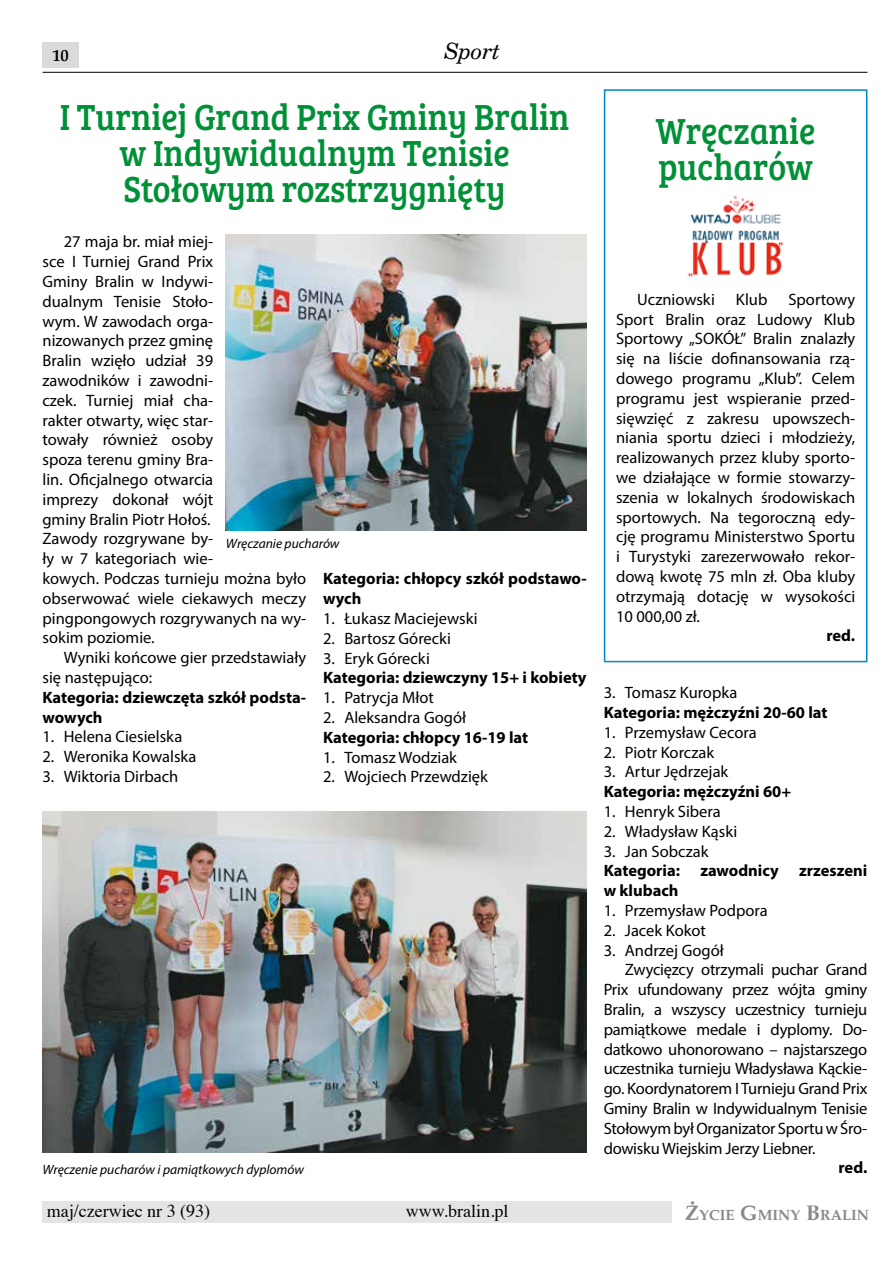
<style>
.page{position:relative;width:893px;height:1263px;background:#fff}
.page>*{position:absolute;margin:0;border:0;box-sizing:border-box;transform-origin:0 0}
.t1{font:37.5px/36px "Bree Serif";color:#009037;text-align:center;scale:.9 1}
.t2{font:italic 22.5px "Cent Schbook EU";color:#000}
.t3{font:18px "Times";color:#000}
.t4{font:16.5px/19.8px "Myriad Pro";color:#000}
.t5{font:700 16.5px/19.8px "Myriad Pro";color:#000}
.t6{font:700 16.5px "Palm Springs";color:#000}
.t7{font:700 14.7px "Palm Springs";color:#87888a}
.t8{font:italic 13.5px "Myriad Pro";color:#000}
.s1{font-size:21px}
</style>
<div class="page">
<div style="left:43px;top:1201px;width:629px;height:21px;background:#e3e4e4"></div>
<div style="left:43px;top:43px;width:36px;height:25px;background:#d9dadb"></div>
<hr style="left:43px;top:72px;width:824px;height:1px;background:#000">
<img style="left:43px;top:811px;width:544px;height:341px">
<img style="left:226px;top:235px;width:361px;height:296px">
<img style="left:687px;top:195px;width:97px;height:82px">
<div style="left:604px;top:89px;width:263px;height:573px;border:2px solid #0086cb"></div>
<h2 class="t2" style="left:444px;top:37px;width:57px">Sport</h2>
<h1 class="t1" style="left:60px;top:97px;width:568px">I Turniej Grand Prix Gminy Bralin w Indywidualnym Tenisie<br>Stołowym rozstrzygnięty</h1>
<p class="t4" style="left:43px;top:232px;width:265px;text-indent:21px">27 maja br. miał miej-<br>sce I Turniej Grand Prix<br>Gminy Bralin w Indywi-<br>dualnym Tenisie Stoło-<br>wym. W zawodach orga-<br>nizowanych przez gminę<br>Bralin wzięło udział 39<br>zawodników i zawodni-<br>czek. Turniej miał cha-<br>rakter otwarty, więc star-<br>towały również osoby<br>spoza terenu gminy Bra-<br>lin. Oficjalnego otwarcia<br>imprezy dokonał wójt<br>gminy Bralin Piotr Hołoś.<br>Zawody rozgrywane by-<br>ły w 7 kategoriach wie-<br>kowych. Podczas turnieju można było obserwować wiele ciekawych meczy pingpongowych rozgrywanych na wy&shy;sokim poziomie.</p>
<p class="t4" style="left:43px;top:647px;width:265px;text-indent:21px">Wyniki końcowe gier przedstawiały się następująco:</p>
<p class="t5" style="left:43px;top:687px;width:265px">Kategoria: dziewczęta szkół podsta&shy;wowych</p>
<p class="t4" style="left:43px;top:727px;width:141px">1. Helena Ciesielska</p>
<p class="t4" style="left:43px;top:746px;width:156px">2. Weronika Kowalska</p>
<p class="t4" style="left:43px;top:766px;width:137px">3. Wiktoria Dirbach</p>
<p class="t6" style="left:52px;top:46px;width:18px">10</p>
<p class="t8" style="left:226px;top:535px;width:115px">Wręczanie pucharów</p>
<p class="t5" style="left:323px;top:568px;width:265px">Kategoria: chłopcy szkół podstawo&shy;wych</p>
<p class="t4" style="left:323px;top:608px;width:156px">1. Łukasz Maciejewski</p>
<p class="t4" style="left:323px;top:628px;width:130px">2. Bartosz Górecki</p>
<p class="t4" style="left:323px;top:648px;width:108px">3. Eryk Górecki</p>
<p class="t5" style="left:323px;top:667px;width:265px">Kategoria: dziewczyny 15+ i kobiety</p>
<p class="t4" style="left:323px;top:687px;width:112px">1. Patrycja Młot</p>
<p class="t4" style="left:323px;top:707px;width:144px">2. Aleksandra Gogół</p>
<p class="t5" style="left:323px;top:727px;width:207px">Kategoria: chłopcy 16-19 lat</p>
<p class="t4" style="left:323px;top:747px;width:135px">1. Tomasz Wodziak</p>
<p class="t4" style="left:323px;top:767px;width:166px">2. Wojciech Przewdzięk</p>
<h1 class="t1" style="left:656px;top:111px;width:179px;text-align:left">Wręczanie pucharów</h1>
<p class="t4" style="left:637px;top:289px;width:79px">Uczniowski</p>
<p class="t4" style="left:736px;top:289px;width:33px">Klub</p>
<p class="t4" style="left:616px;top:289px;width:241px;text-align:justify;text-indent:172px">Sportowy Sport Bralin oraz Ludowy Klub Sportowy „SOKÓŁ” Bralin znalazły się na liście dofinansowania rzą&shy;dowego programu „Klub”. Celem programu jest wspieranie przed&shy;sięwzięć z zakresu upowszech&shy;niania sportu dzieci i młodzieży, realizowanych przez kluby sporto&shy;we działające w formie stowarzy&shy;szenia w lokalnych środowiskach sportowych. Na tegoroczną edy&shy;cję programu Ministerstwo Sportu i Turystyki zarezerwowało rekor&shy;dową kwotę 75 mln zł. Oba kluby otrzymają dotację w wysokości 10 000,00 zł.</p>
<p class="t5" style="left:826px;top:625px;width:30px">red.</p>
<p class="t4" style="left:604px;top:682px;width:135px">3. Tomasz Kuropka</p>
<p class="t5" style="left:604px;top:702px;width:225px">Kategoria: mężczyźni 20-60 lat</p>
<p class="t4" style="left:604px;top:722px;width:155px">1. Przemysław Cecora</p>
<p class="t4" style="left:604px;top:742px;width:112px">2. Piotr Korczak</p>
<p class="t4" style="left:604px;top:762px;width:126px">3. Artur Jędrzejak</p>
<p class="t5" style="left:604px;top:781px;width:189px">Kategoria: mężczyźni 60+</p>
<p class="t4" style="left:604px;top:801px;width:119px">1. Henryk Sibera</p>
<p class="t4" style="left:604px;top:821px;width:135px">2. Władysław Kąski</p>
<p class="t4" style="left:604px;top:841px;width:106px">3. Jan Sobczak</p>
<p class="t5" style="left:604px;top:860px;width:265px">Kategoria: zawodnicy zrzeszeni w klubach</p>
<p class="t4" style="left:604px;top:900px;width:166px">1. Przemysław Podpora</p>
<p class="t4" style="left:604px;top:920px;width:104px">2. Jacek Kokot</p>
<p class="t4" style="left:604px;top:940px;width:122px">3. Andrzej Gogół</p>
<p class="t4" style="left:625px;top:960px;width:244px">Zwycięzcy otrzymali puchar Grand</p>
<p class="t4" style="left:604px;top:979px;width:265px">Prix ufundowany przez wójta gminy</p>
<p class="t4" style="left:604px;top:999px;width:265px">Bralin, a wszyscy uczestnicy turnieju</p>
<p class="t4" style="left:604px;top:1019px;width:265px">pamiątkowe medale i dyplomy. Do-</p>
<p class="t4" style="left:604px;top:1039px;width:265px">datkowo uhonorowano – najstarszego</p>
<p class="t4" style="left:604px;top:1059px;width:265px">uczestnika turnieju Władysława Kąckie-</p>
<p class="t4" style="left:604px;top:1078px;width:265px">go. Koordynatorem I Turnieju Grand Prix</p>
<p class="t4" style="left:604px;top:1098px;width:265px">Gminy Bralin w Indywidualnym Tenisie</p>
<p class="t4" style="left:604px;top:1118px;width:265px">Stołowym był Organizator Sportu w Śro-</p>
<p class="t4" style="left:604px;top:1138px;width:213px">dowisku Wiejskim Jerzy Liebner.</p>
<p class="t8" style="left:43px;top:1161px;width:263px">Wręczenie pucharów i pamiątkowych dyplomów</p>
<p class="t5" style="left:838px;top:1157px;width:30px">red.</p>
<p class="t3" style="left:47px;top:1194px;width:165px">maj/czerwiec nr 3 (93)</p>
<p class="t3" style="left:406px;top:1194px;width:104px">www.bralin.pl</p>
<p class="t7" style="left:685px;top:1206px;width:185px"><span class="s1">Ż</span>YCIE <span class="s1">G</span>MINY <span class="s1">B</span>RALIN</p>
</div>
